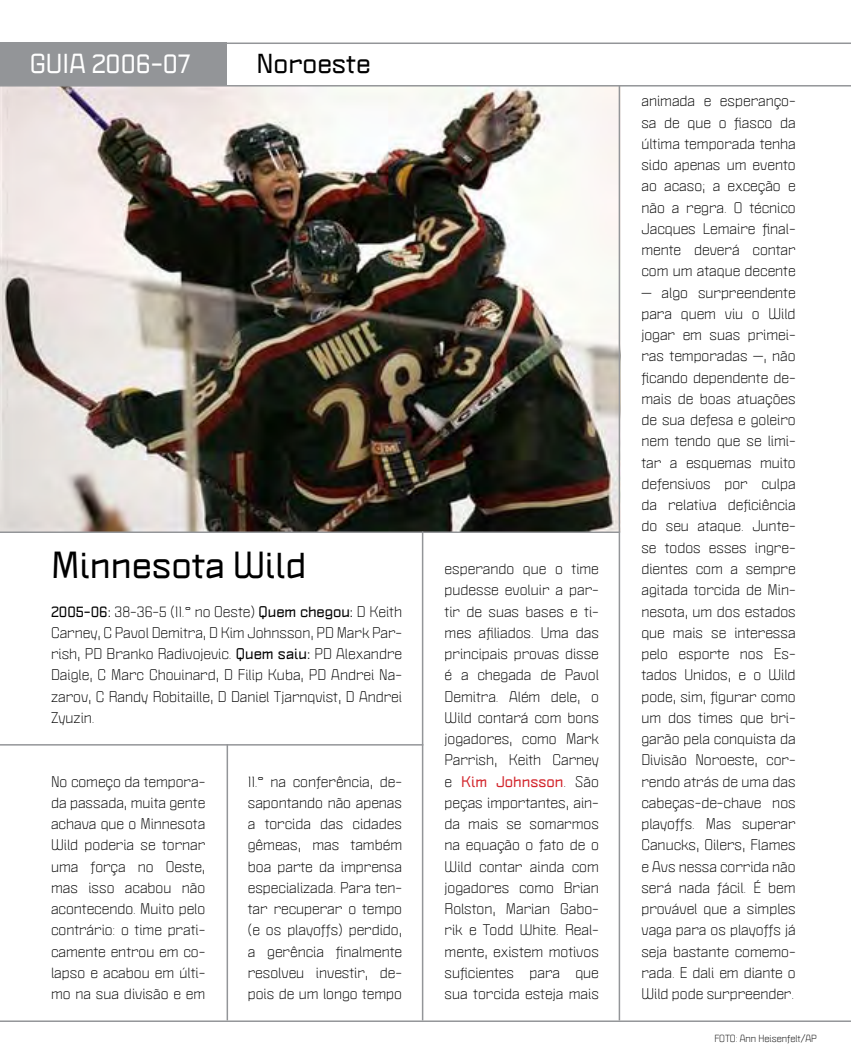
<style>
.page{position:relative;width:851px;height:1063px;background:#fff}
.page>*{position:absolute;margin:0;border:0;box-sizing:border-box;transform-origin:0 0}
.t1{font:700 33px "Politica XT";color:#000}
.t2{font:700 24px "Politica XT";color:#fff}
.t3{font:700 24px "Politica XT";color:#000}
.t4{font:13.5px/21.3px "Politica XT";color:#000;text-align:justify}
.t5{font:9px "Politica XT";color:#000}
.s1{font-weight:700}
.s2{font-weight:700;color:#d2232a}
</style>
<div class="page">
<img style="left:0;top:87px;width:618px;height:444px">
<hr style="left:0;top:43px;width:850px;height:1px;background:#939598">
<hr style="left:0;top:85px;width:850px;height:2px;background:#939598">
<div style="left:0;top:43px;width:226px;height:42px;background:#939598"></div>
<hr style="left:0;top:744px;width:423px;height:2px;background:#939598">
<hr style="left:0;top:1020px;width:850px;height:2px;background:#939598">
<hr style="left:422px;top:531px;width:1px;height:489px;background:#939598">
<hr style="left:0;top:531px;width:620px;height:2px;background:#939598">
<hr style="left:226px;top:744px;width:2px;height:276px;background:#939598">
<hr style="left:618px;top:85px;width:2px;height:935px;background:#939598">
<h2 class="t2" style="left:30px;top:48px;width:163px">GUIA 2006-07</h2>
<h2 class="t3" style="left:256px;top:48px;width:116px">Noroeste</h2>
<h1 class="t1" style="left:51px;top:543px;width:257px">Minnesota Wild</h1>
<p class="t4" style="left:51px;top:601px;width:352px"><span class="s1">2005-06:</span> 38-36-5 (11.° no Oeste) <span class="s1">Quem chegou:</span> D Keith Carney, C Pavol Demitra, D Kim Johnsson, PD Mark Par&shy;rish, PD Branko Radivojevic. <span class="s1">Quem saiu:</span> PD Alexandre Daigle, C Marc Chouinard, D Filip Kuba, PD Andrei Na&shy;zarov, C Randy Robitaille, D Daniel Tjarnqvist, D Andrei Zyuzin.</p>
<p class="t4" style="left:51px;top:771px;width:156px">No começo da tempora&shy;da passada, muita gente achava que o Minnesota Wild poderia se tornar uma força no Oeste, mas isso acabou não acontecendo. Muito pelo contrário: o time prati&shy;camente entrou em co&shy;lapso e acabou em últi&shy;mo na sua divisão e em</p>
<p class="t4" style="left:248px;top:771px;width:156px">11.° na conferência, de&shy;sapontando não apenas a torcida das cidades gêmeas, mas também boa parte da imprensa especializada. Para ten&shy;tar recuperar o tempo (e os playoffs) perdido, a gerência finalmente resolveu investir, de&shy;pois de um longo tempo</p>
<p class="t4" style="left:444px;top:558px;width:156px">esperando que o time pudesse evoluir a par&shy;tir de suas bases e ti&shy;mes afiliados. Uma das principais provas disse é a chegada de Pavol Demitra. Além dele, o Wild contará com bons jogadores, como Mark Parrish, Keith Carney e <span class="s2">Kim Johnsson</span>. São peças importantes, ain&shy;da mais se somarmos na equação o fato de o Wild contar ainda com jogadores como Brian Rolston, Marian Gabo&shy;rik e Todd White. Real&shy;mente, existem motivos suficientes para que sua torcida esteja mais</p>
<p class="t4" style="left:641px;top:90px;width:156px">animada e esperanço&shy;sa de que o fiasco da última temporada tenha sido apenas um evento ao acaso; a exceção e não a regra. O técnico Jacques Lemaire final&shy;mente deverá contar com um ataque decente</p>
<p class="t4" style="left:641px;top:282px;width:156px">— algo surpreendente para quem viu o Wild jogar em suas primei&shy;ras temporadas —, não ficando dependente de&shy;mais de boas atuações de sua defesa e goleiro nem tendo que se limi&shy;tar a esquemas muito defensivos por culpa da relativa deficiência do seu ataque. Junte&shy;se todos esses ingre&shy;dientes com a sempre agitada torcida de Min&shy;nesota, um dos estados que mais se interessa pelo esporte nos Es&shy;tados Unidos, e o Wild pode, sim, figurar como um dos times que bri&shy;garão pela conquista da Divisão Noroeste, cor&shy;rendo atrás de uma das cabeças-de-chave nos playoffs. Mas superar Canucks, Oilers, Flames e Avs nessa corrida não será nada fácil. É bem provável que a simples vaga para os playoffs já seja bastante comemo&shy;rada. E dali em diante o Wild pode surpreender.</p>
<p class="t5" style="left:714px;top:1033px;width:104px">FOTO: Ann Heisenfelt/AP</p>
</div>
